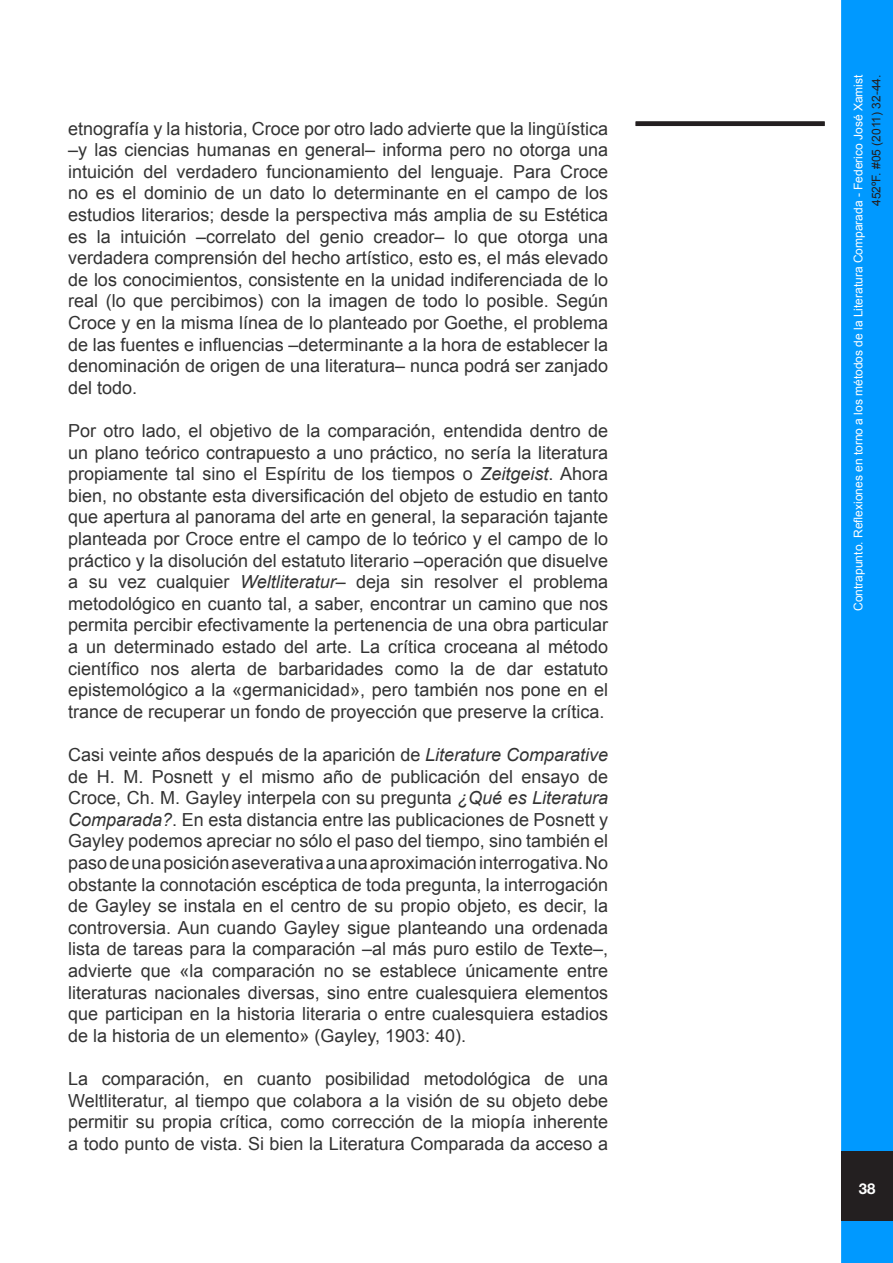
<style>
.page{position:relative;width:893px;height:1263px;background:#fff}
.page>*{position:absolute;margin:0;border:0;box-sizing:border-box;transform-origin:0 0}
.t1{font:18px/21.6px "Arial";color:#333;text-align:justify}
.t2{font:700 15px "Helvetica Neue";color:#fff}
.t3{font:12px "Arial";color:#fff}
.t4{font:12px "Arial";color:#231f20}
.s1{font-style:italic}
</style>
<div class="page">
<div style="left:843px;top:2px;width:48px;height:1259px;background:#09f"></div>
<div style="left:841px;top:0;width:52px;height:1263px;border:3px solid #09f"></div>
<div style="left:841px;top:1151px;width:52px;height:70px;background:#231f20"></div>
<div style="left:636px;top:121px;width:189px;height:5px;background:#231f20"></div>
<p class="t1" style="left:68px;top:118px;width:541px">etnografía y la historia, Croce por otro lado advierte que la lingüística –y las ciencias humanas en general– informa pero no otorga una intuición del verdadero funcionamiento del lenguaje. Para Croce no es el dominio de un dato lo determinante en el campo de los estudios literarios; desde la perspectiva más amplia de su Estética es la intuición –correlato del genio creador– lo que otorga una verdadera comprensión del hecho artístico, esto es, el más elevado de los conocimientos, consistente en la unidad indiferenciada de lo real (lo que percibimos) con la imagen de todo lo posible. Según Croce y en la misma línea de lo planteado por Goethe, el problema de las fuentes e influencias –determinante a la hora de establecer la denominación de origen de una literatura– nunca podrá ser zanjado del todo.</p>
<p class="t1" style="left:68px;top:420px;width:541px">Por otro lado, el objetivo de la comparación, entendida dentro de un plano teórico contrapuesto a uno práctico, no sería la literatura propiamente tal sino el Espíritu de los tiempos o <span class="s1">Zeitgeist</span>. Ahora bien, no obstante esta diversificación del objeto de estudio en tanto que apertura al panorama del arte en general, la separación tajante planteada por Croce entre el campo de lo teórico y el campo de lo práctico y la disolución del estatuto literario –operación que disuelve a su vez cualquier <span class="s1">Weltliteratur</span>– deja sin resolver el problema metodológico en cuanto tal, a saber, encontrar un camino que nos permita percibir efectivamente la pertenencia de una obra particular a un determinado estado del arte. La crítica croceana al método científico nos alerta de barbaridades como la de dar estatuto epistemológico a la «germanicidad», pero también nos pone en el trance de recuperar un fondo de proyección que preserve la crítica.</p>
<p class="t1" style="left:68px;top:744px;width:541px">Casi veinte años después de la aparición de <span class="s1">Literature Comparative </span>de H. M. Posnett y el mismo año de publicación del ensayo de Croce, Ch. M. Gayley interpela con su pregunta <span class="s1">¿Qué es Literatura Comparada?</span>. En esta distancia entre las publicaciones de Posnett y Gayley podemos apreciar no sólo el paso del tiempo, sino también el paso de una posición aseverativa a una aproximación interrogativa. No obstante la connotación escéptica de toda pregunta, la interrogación de Gayley se instala en el centro de su propio objeto, es decir, la controversia. Aun cuando Gayley sigue planteando una ordenada lista de tareas para la comparación –al más puro estilo de Texte–, advierte que «la comparación no se establece únicamente entre literaturas nacionales diversas, sino entre cualesquiera elementos que participan en la historia literaria o entre cualesquiera estadios de la historia de un elemento» (Gayley, 1903: 40).</p>
<p class="t1" style="left:68px;top:1068px;width:541px">La comparación, en cuanto posibilidad metodológica de una Weltliteratur, al tiempo que colabora a la visión de su objeto debe permitir su propia crítica, como corrección de la miopía inherente a todo punto de vista. Si bien la Literatura Comparada da acceso a</p>
<p class="t3" style="left:850px;top:611px;width:538px;rotate:-90deg">Contrapunto. Reflexiones en torno a los métodos de la Literatura Comparada - Federico José Xamist</p>
<p class="t4" style="left:868px;top:206px;width:133px;rotate:-90deg">452ºF. #05 (2011) 32-44.</p>
<p class="t2" style="left:859px;top:1179px;width:18px">38</p>
</div>
